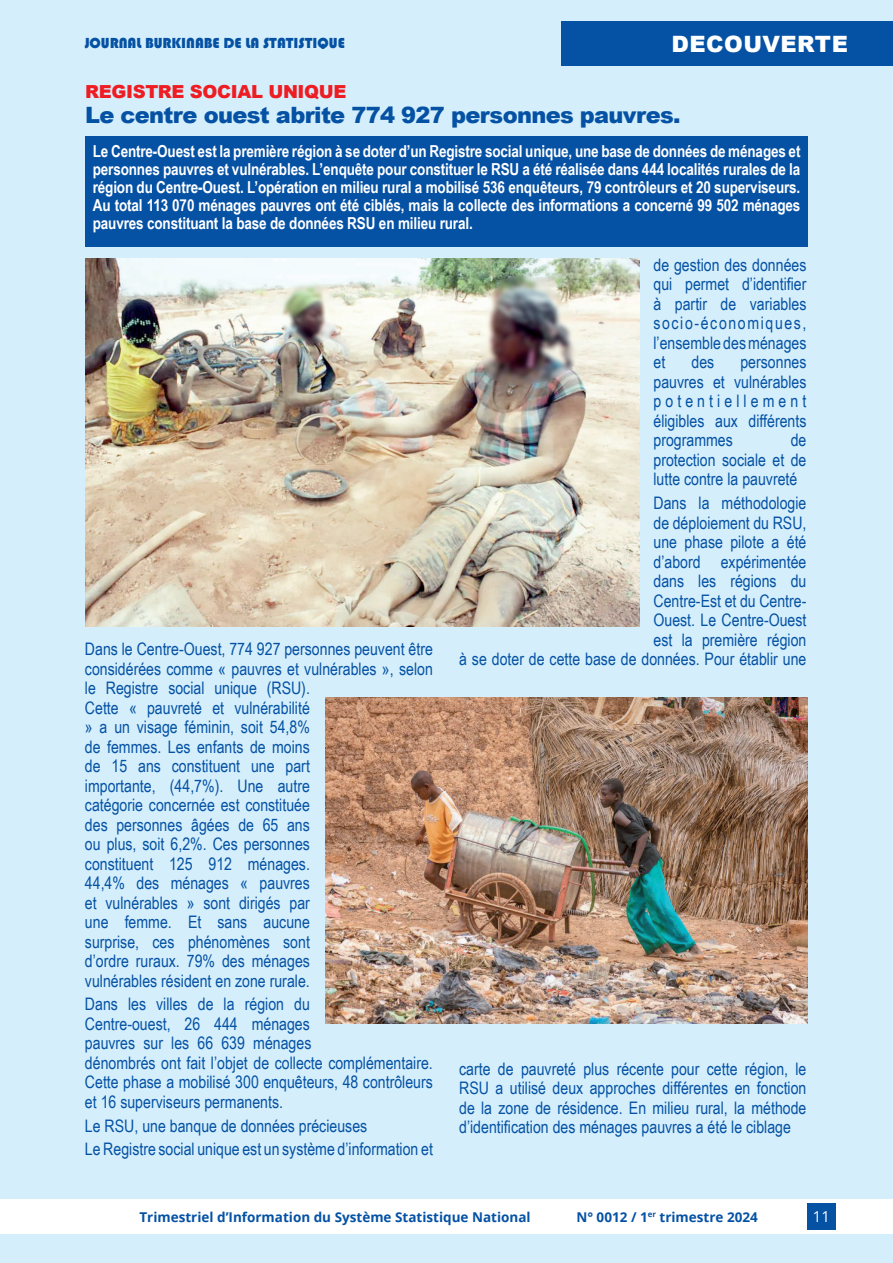
<style>
.page{position:relative;width:893px;height:1263px;background:#d4effb}
.page>*{position:absolute;margin:0;border:0;box-sizing:border-box;transform-origin:0 0}
.t1{font:900 22.5px "Arial";letter-spacing:-.03em;color:#0551a4}
.t2{font:900 22.5px "Arial";letter-spacing:.02em;color:#fff}
.t3{font:900 18px "Arial";letter-spacing:-.02em;color:#ee1d23}
.t4{font:17.25px/19.5px "Arial Narrow";color:#0551a4;text-align:justify}
.t5{font:700 16.5px/18px "Arial Narrow";letter-spacing:-.01em;color:#fff;text-align:justify}
.t6{font:15px "Bauhaus 93";color:#0551a4}
.t7{font:15px "Open Sans";color:#fff}
.t8{font:700 13.5px "Open Sans";color:#0551a4}
</style>
<div class="page">
<div style="left:0;top:1199px;width:893px;height:34px;background:#fff"></div>
<div style="left:806px;top:1203px;width:30px;height:26px;background:#0551a4"></div>
<div style="left:561px;top:21px;width:332px;height:45px;background:#0551a4"></div>
<div style="left:2px;top:1200px;width:805px;height:34px;background:#fff"></div>
<div style="left:85px;top:136px;width:723px;height:111px;background:#0551a4"></div>
<img style="left:325px;top:697px;width:483px;height:326px">
<img style="left:85px;top:259px;width:554px;height:367px">
<p class="t6" style="left:85px;top:34px;width:261px">JOURNAL BURKINABE DE LA STATISTIQUE</p>
<h1 class="t2" style="left:672px;top:27px;width:178px">DECOUVERTE</h1>
<p class="t3" style="left:85px;top:78px;width:263px">REGISTRE SOCIAL UNIQUE</p>
<h1 class="t1" style="left:85px;top:99px;width:597px">Le centre ouest abrite 774 927 personnes pauvres.</h1>
<p class="t5" style="left:93px;top:141px;width:709px">Le Centre-Ouest est la première région à se doter d’un Registre social unique, une base de données de ménages et personnes pauvres et vulnérables. L’enquête pour constituer le RSU a été réalisée dans 444 localités rurales de la région du Centre-Ouest. L’opération en milieu rural a mobilisé 536 enquêteurs, 79 contrôleurs et 20 superviseurs.<br>Au total 113 070 ménages pauvres ont été ciblés, mais la collecte des informations a concerné 99 502 ménages pauvres constituant la base de données RSU en milieu rural.</p>
<p class="t4" style="left:85px;top:639px;width:349px;text-align:left">Dans le Centre-Ouest, 774 927 personnes peuvent être considérées comme « pauvres et vulnérables », selon le Registre social unique (RSU).<br>Cette « pauvreté et vulnérabilité<br>» a un visage féminin, soit 54,8%<br>de femmes. Les enfants de moins<br>de 15 ans constituent une part<br>importante, (44,7%). Une autre<br>catégorie concernée est constituée<br>des personnes âgées de 65 ans<br>ou plus, soit 6,2%. Ces personnes<br>constituent 125 912 ménages.<br>44,4% des ménages « pauvres<br>et vulnérables » sont dirigés par<br>une femme. Et sans aucune<br>surprise, ces phénomènes sont<br>d’ordre ruraux. 79% des ménages<br>vulnérables résident en zone rurale.</p>
<p class="t4" style="left:85px;top:994px;width:349px;text-align:left">Dans les villes de la région du<br>Centre-ouest, 26 444 ménages<br>pauvres sur les 66 639 ménages<br>dénombrés ont fait l’objet de collecte complémentaire.<br>Cette phase a mobilisé 300 enquêteurs, 48 contrôleurs et 16 superviseurs permanents.</p>
<p class="t4" style="left:85px;top:1113px;width:349px;line-height:23.7px">Le RSU, une banque de données précieuses<br>Le Registre social unique est un système d’information et</p>
<p class="t4" style="left:653px;top:254px;width:155px">de gestion des données qui permet d’identifier à partir de variables socio-économiques, l’ensemble des ménages et</p>
<p class="t4" style="left:691px;top:352px;width:24px">des</p>
<p class="t4" style="left:653px;top:352px;width:154px;text-indent:87px">personnes pauvres et vulnérables potentiellement éligibles aux différents programmes</p>
<p class="t4" style="left:653px;top:430px;width:154px;text-indent:137px">de protection sociale et de lutte contre la pauvreté</p>
<p class="t4" style="left:459px;top:493px;width:349px;text-align:right">Dans la méthodologie<br>de déploiement du RSU,<br>une phase pilote a été<br>d’abord expérimentée<br>dans les régions du<br>Centre-Est et du Centre-<br>Ouest. Le Centre-Ouest<br>est la première région<br>à se doter de cette base de données. Pour établir une</p>
<p class="t4" style="left:459px;top:1058px;width:349px">carte de pauvreté plus récente pour cette région, le RSU a utilisé deux approches différentes en fonction de la zone de résidence. En milieu rural, la méthode d’identification des ménages pauvres a été le ciblage</p>
<p class="t8" style="left:141px;top:1207px;width:393px">Trimestriel d’Information du Système Statistique National</p>
<p class="t8" style="left:578px;top:1207px;width:175px">N° 000 / 1<sup>er</sup> trimestre 2021</p>
<p class="t8" style="left:139px;top:1207px;width:393px">Trimestriel d’Information du Système Statistique National</p>
<p class="t8" style="left:576px;top:1207px;width:183px">N° 0012 / 1<sup>er</sup> trimestre 2024</p>
<p class="t7" style="left:813px;top:1206px;width:19px">11</p>
</div>
